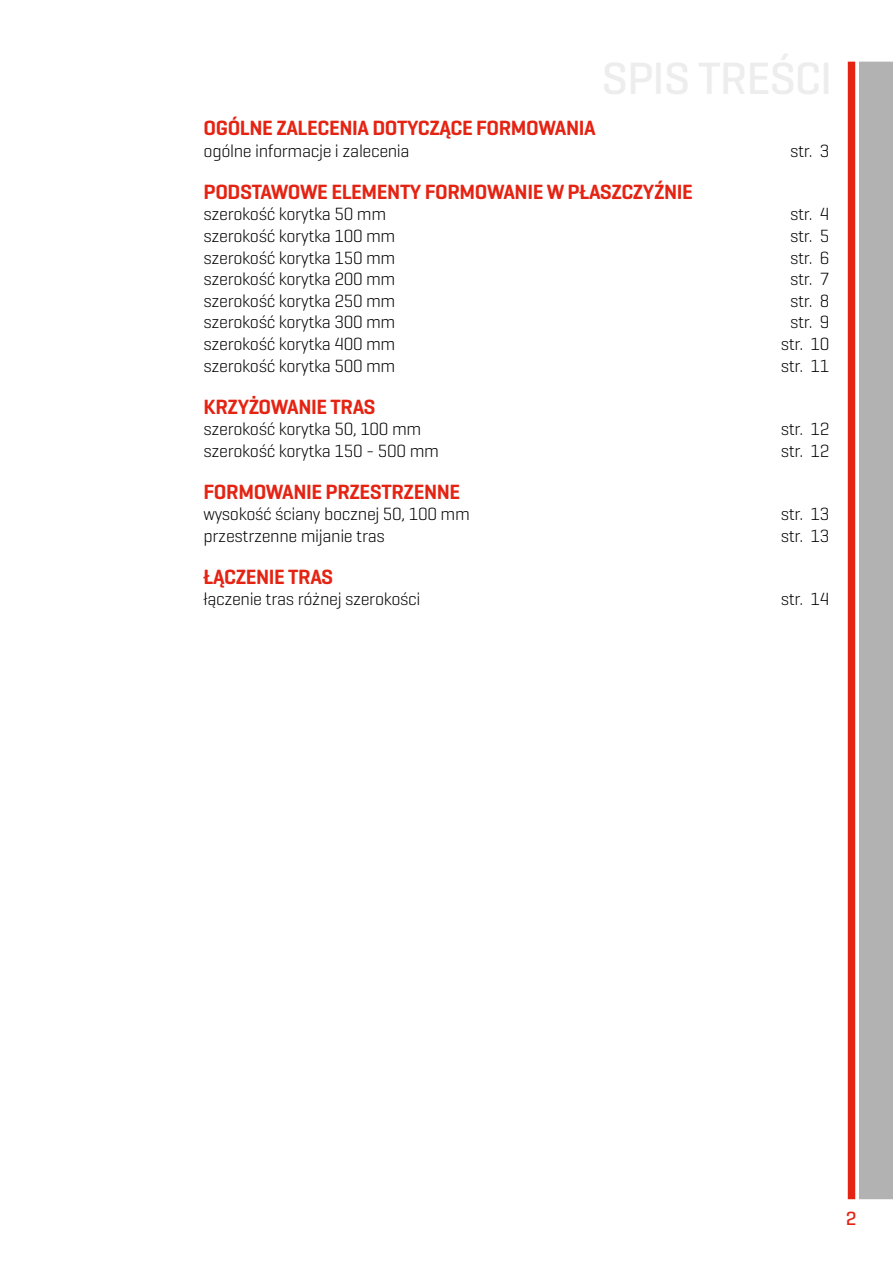
<style>
.page{position:relative;width:893px;height:1263px;background:#fff}
.page>*{position:absolute;margin:0;border:0;box-sizing:border-box;transform-origin:0 0}
.t1{font:600 21px "Geogrotesque";letter-spacing:-.02em;color:#e42313}
.t2{font:500 19.5px "Geogrotesque";color:#e42313}
.t3{font:300 18px "Geogrotesque";letter-spacing:-.02em;color:#000}
</style>
<div class="page">
<svg style="left:855px;top:62px;width:1px;height:1137px"></svg>
<div style="left:848px;top:62px;width:7px;height:1137px;background:#e42313"></div>
<div style="left:859px;top:62px;width:34px;height:1137px;background:#b3b2b2"></div>
<p class="t1" style="left:204px;top:115px;width:394px">OGÓLNE ZALECENIA DOTYCZĄCE FORMOWANIA</p>
<p class="t3" style="left:204px;top:140px;width:208px">ogólne informacje i zalecenia</p>
<p class="t3" style="left:790px;top:140px;width:41px">str. 3</p>
<p class="t1" style="left:204px;top:179px;width:491px">PODSTAWOWE ELEMENTY FORMOWANIE W PŁASZCZYŹNIE</p>
<p class="t3" style="left:204px;top:203px;width:184px">szerokość korytka 50 mm</p>
<p class="t3" style="left:790px;top:203px;width:41px">str. 4</p>
<p class="t3" style="left:204px;top:225px;width:193px">szerokość korytka 100 mm</p>
<p class="t3" style="left:790px;top:225px;width:41px">str. 5</p>
<p class="t3" style="left:204px;top:246px;width:193px">szerokość korytka 150 mm</p>
<p class="t3" style="left:790px;top:246px;width:41px">str. 6</p>
<p class="t3" style="left:204px;top:268px;width:193px">szerokość korytka 200 mm</p>
<p class="t3" style="left:790px;top:268px;width:41px">str. 7</p>
<p class="t3" style="left:204px;top:289px;width:193px">szerokość korytka 250 mm</p>
<p class="t3" style="left:790px;top:289px;width:41px">str. 8</p>
<p class="t3" style="left:204px;top:311px;width:193px">szerokość korytka 300 mm</p>
<p class="t3" style="left:790px;top:311px;width:41px">str. 9</p>
<p class="t3" style="left:204px;top:333px;width:193px">szerokość korytka 400 mm</p>
<p class="t3" style="left:781px;top:333px;width:50px">str. 10</p>
<p class="t3" style="left:204px;top:354px;width:193px">szerokość korytka 500 mm</p>
<p class="t3" style="left:781px;top:354px;width:50px">str. 11</p>
<p class="t1" style="left:204px;top:393px;width:173px">KRZYŻOWANIE TRAS</p>
<p class="t3" style="left:204px;top:418px;width:219px">szerokość korytka 50, 100 mm</p>
<p class="t3" style="left:781px;top:418px;width:50px">str. 12</p>
<p class="t3" style="left:204px;top:439px;width:237px">szerokość korytka 150 - 500 mm</p>
<p class="t3" style="left:781px;top:439px;width:50px">str. 12</p>
<p class="t1" style="left:204px;top:478px;width:258px">FORMOWANIE PRZESTRZENNE</p>
<p class="t3" style="left:204px;top:503px;width:268px">wysokość ściany bocznej 50, 100 mm</p>
<p class="t3" style="left:781px;top:503px;width:50px">str. 13</p>
<p class="t3" style="left:204px;top:524px;width:183px">przestrzenne mijanie tras</p>
<p class="t3" style="left:781px;top:524px;width:50px">str. 13</p>
<p class="t1" style="left:204px;top:563px;width:131px">ŁĄCZENIE TRAS</p>
<p class="t3" style="left:204px;top:588px;width:218px">łączenie tras różnej szerokości</p>
<p class="t3" style="left:781px;top:588px;width:50px">str. 14</p>
<p class="t2" style="left:846px;top:1206px;width:12px">2</p>
</div>
